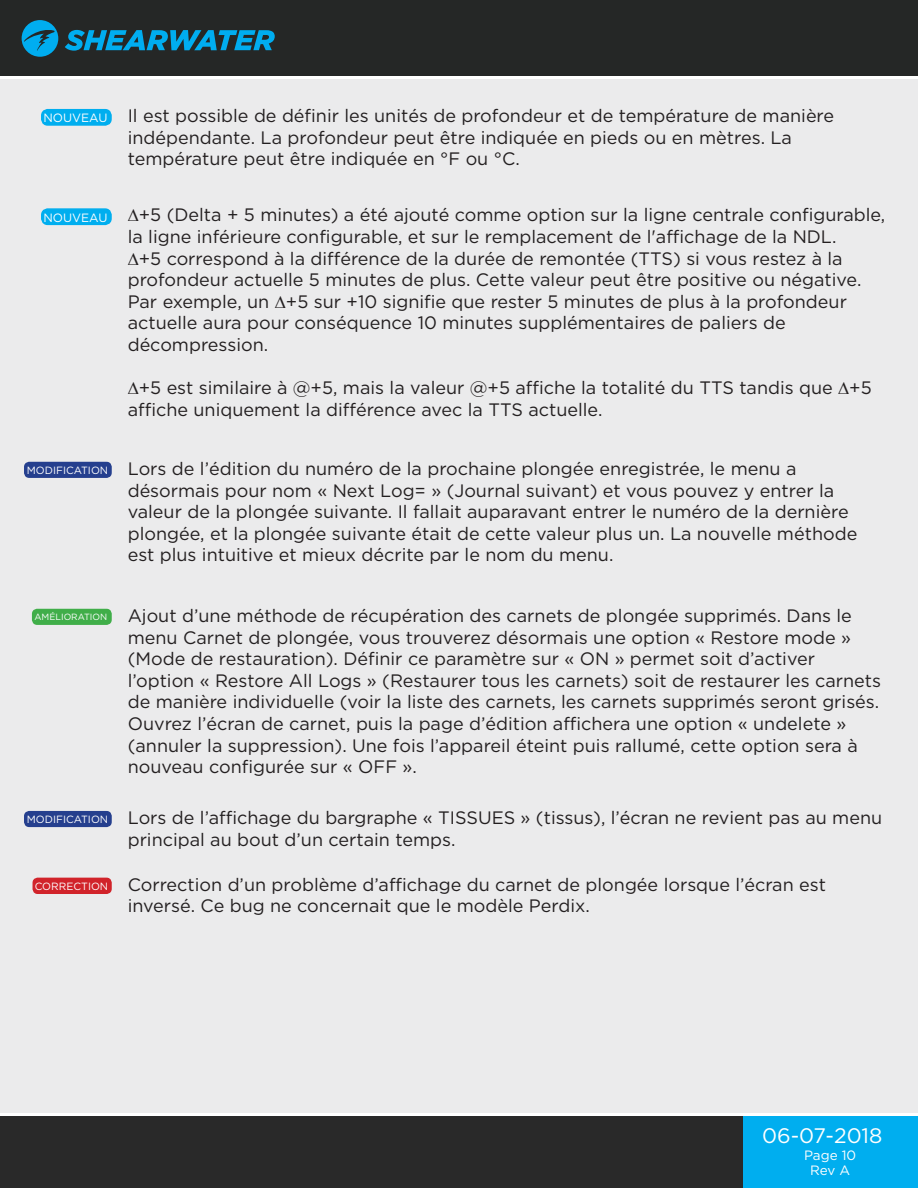
<style>
.page{position:relative;width:918px;height:1188px;background:#fff}
.page>*{position:absolute;margin:0;border:0;box-sizing:border-box;transform-origin:0 0}
.t1{font:21px "Gotham HTF";color:#fff}
.t2{font:18px/21.6px "Gotham HTF";color:#231f20}
.t3{font:13.5px "Gotham HTF";letter-spacing:-.005em;color:#fff}
.t4{font:12px "Gotham HTF";color:#fff}
.t5{font:10.5px "Gotham HTF";color:#fff}
.t6{font:9px "Gotham HTF";color:#fff}
</style>
<div class="page">
<div style="left:742px;top:1114px;width:176px;height:74px;background:#00aeef"></div>
<div style="left:0;top:1114px;width:742px;height:74px;background:#292929"></div>
<div style="left:0;top:77px;width:918px;height:1037px;background:#ebebec"></div>
<div style="left:0;top:0;width:918px;height:77px;background:#252726"></div>
<svg style="left:65px;top:30px;width:210px;height:21px"></svg>
<svg style="left:22px;top:20px;width:36px;height:37px"></svg>
<hr style="left:0;top:1113px;width:918px;height:3px;background:#fff">
<hr style="left:0;top:76px;width:918px;height:3px;background:#fff">
<div style="left:42px;top:110px;width:69px;height:15px;background:#00aeef;border-radius:6px"></div>
<div style="left:41px;top:109px;width:71px;height:17px;border:2px solid #00aeef;border-radius:6px"></div>
<div style="left:42px;top:209px;width:69px;height:15px;background:#00aeef;border-radius:6px"></div>
<div style="left:41px;top:208px;width:71px;height:17px;border:2px solid #00aeef;border-radius:6px"></div>
<div style="left:33px;top:878px;width:78px;height:15px;background:#d1232a;border-radius:5px"></div>
<div style="left:33px;top:878px;width:79px;height:16px;border:2px solid #d1232a;border-radius:5px"></div>
<div style="left:25px;top:463px;width:86px;height:14px;background:#253f8e;border-radius:4px"></div>
<div style="left:24px;top:462px;width:88px;height:16px;border:2px solid #253f8e;border-radius:4px"></div>
<div style="left:25px;top:812px;width:86px;height:14px;background:#253f8e;border-radius:4px"></div>
<div style="left:24px;top:811px;width:88px;height:16px;border:2px solid #253f8e;border-radius:4px"></div>
<div style="left:33px;top:610px;width:78px;height:14px;background:#40ae49;border-radius:4px"></div>
<div style="left:32px;top:609px;width:80px;height:16px;border:2px solid #40ae49;border-radius:4px"></div>
<p class="t4" style="left:43px;top:111px;width:66px">NOUVEAU</p>
<p class="t4" style="left:43px;top:211px;width:66px">NOUVEAU</p>
<p class="t5" style="left:27px;top:464px;width:83px">MODIFICATION</p>
<p class="t6" style="left:35px;top:612px;width:74px">AMÉLIORATION</p>
<p class="t5" style="left:27px;top:814px;width:83px">MODIFICATION</p>
<p class="t5" style="left:35px;top:880px;width:75px">CORRECTION</p>
<p class="t2" style="left:128px;top:105px;width:708px">Il est possible de définir les unités de profondeur et de température de manière indépendante. La profondeur peut être indiquée en pieds ou en mètres. La température peut être indiquée en °F ou °C.</p>
<p class="t2" style="left:128px;top:204px;width:759px">∆+5 (Delta + 5 minutes) a été ajouté comme option sur la ligne centrale configurable, la ligne inférieure configurable, et sur le remplacement de l'affichage de la NDL.<br>∆+5 correspond à la différence de la durée de remontée (TTS) si vous restez à la profondeur actuelle 5 minutes de plus. Cette valeur peut être positive ou négative.<br>Par exemple, un ∆+5 sur +10 signifie que rester 5 minutes de plus à la profondeur actuelle aura pour conséquence 10 minutes supplémentaires de paliers de décompression.</p>
<p class="t2" style="left:128px;top:377px;width:746px">∆+5 est similaire à @+5, mais la valeur @+5 affiche la totalité du TTS tandis que ∆+5 affiche uniquement la différence avec la TTS actuelle.</p>
<p class="t2" style="left:128px;top:457px;width:731px">Lors de l’édition du numéro de la prochaine plongée enregistrée, le menu a désormais pour nom « Next Log= » (Journal suivant) et vous pouvez y entrer la valeur de la plongée suivante. Il fallait auparavant entrer le numéro de la dernière plongée, et la plongée suivante était de cette valeur plus un. La nouvelle méthode est plus intuitive et mieux décrite par le nom du menu.</p>
<p class="t2" style="left:128px;top:604px;width:755px">Ajout d’une méthode de récupération des carnets de plongée supprimés. Dans le menu Carnet de plongée, vous trouverez désormais une option « Restore mode » (Mode de restauration). Définir ce paramètre sur « ON » permet soit d’activer l’option « Restore All Logs » (Restaurer tous les carnets) soit de restaurer les carnets de manière individuelle (voir la liste des carnets, les carnets supprimés seront grisés.<br>Ouvrez l’écran de carnet, puis la page d’édition affichera une option « undelete » (annuler la suppression). Une fois l’appareil éteint puis rallumé, cette option sera à nouveau configurée sur « OFF ».</p>
<p class="t2" style="left:128px;top:807px;width:756px">Lors de l’affichage du bargraphe « TISSUES » (tissus), l’écran ne revient pas au menu principal au bout d’un certain temps.</p>
<p class="t2" style="left:128px;top:873px;width:700px">Correction d’un problème d’affichage du carnet de plongée lorsque l’écran est inversé. Ce bug ne concernait que le modèle Perdix.</p>
<p class="t1" style="left:762px;top:1124px;width:122px">06-07-2018</p>
<p class="t3" style="left:810px;top:1162px;width:41px">Rev A</p>
<p class="t3" style="left:804px;top:1148px;width:54px">Page 10</p>
</div>
